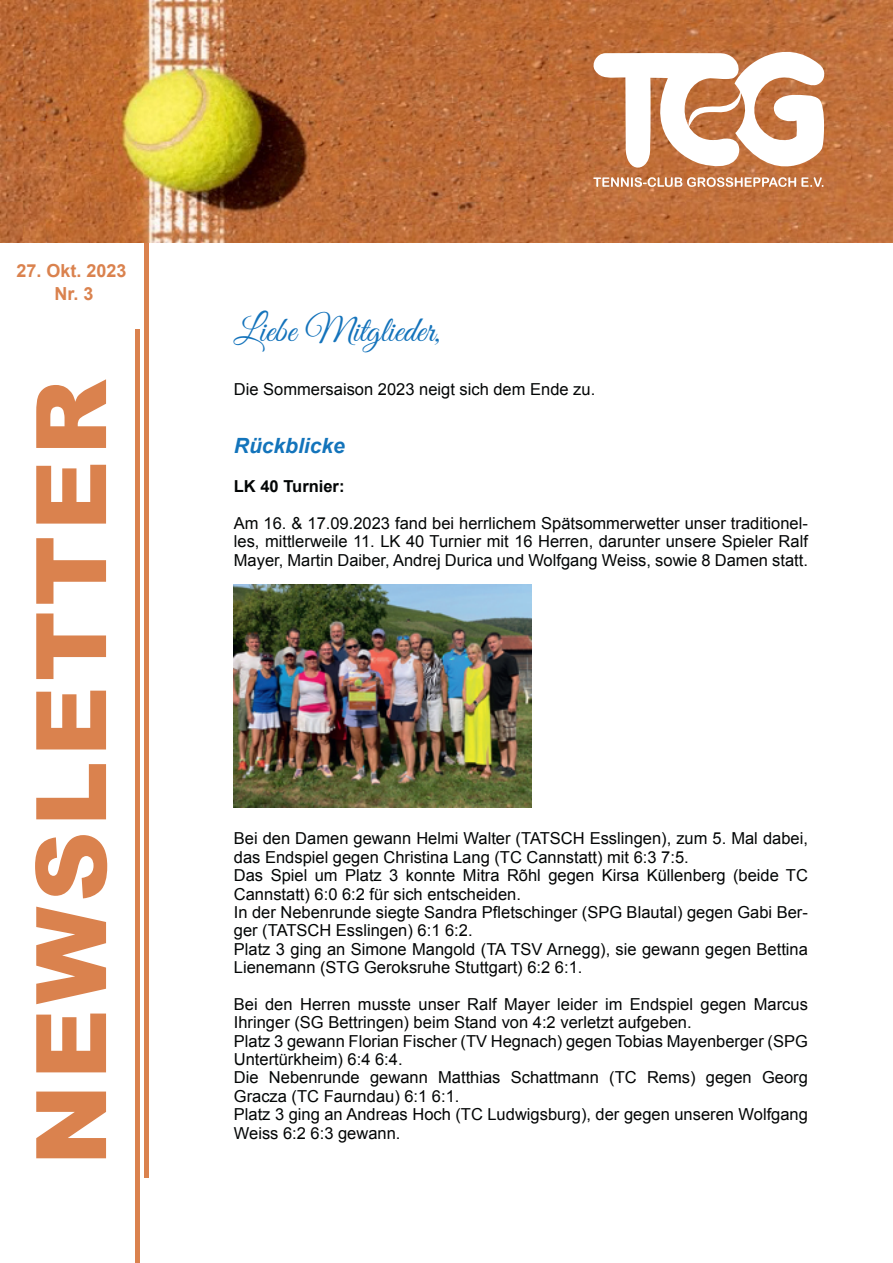
<style>
.page{position:relative;width:893px;height:1263px;background:#fff}
.page>*{position:absolute;margin:0;border:0;box-sizing:border-box;transform-origin:0 0}
.t1{font:900 97.5px "Arial";letter-spacing:.05em;color:#da824e}
.t2{font:36px "Great Vibes";color:#1473bb}
.t3{font:italic 700 21px "Arial";color:#1374bb}
.t4{font:700 18px/23.1px "Arial";color:#da824e;text-align:center}
.t5{font:16.5px/18.5px "Arial";color:#030505}
.t6{font:700 16.5px "Arial";color:#030505}
</style>
<div class="page">
<hr style="left:145px;top:213px;width:4px;height:965px;background:#da824e">
<img style="left:0;top:0;width:893px;height:243px">
<hr style="left:136px;top:330px;width:4px;height:933px;background:#da824e">
<svg style="left:591px;top:36px;width:236px;height:154px"></svg>
<img style="left:234px;top:584px;width:298px;height:223px">
<p class="t4" style="left:16px;top:261px;width:112px">27. Okt. 2023<br>Nr. 3</p>
<h1 class="t1" style="left:36px;top:1165px;width:787px;rotate:-90deg">NEWSLETTER</h1>
<h2 class="t2" style="left:234px;top:310px;width:208px">Liebe Mitglieder,</h2>
<p class="t5" style="left:234px;top:382px;width:363px">Die Sommersaison 2023 neigt sich dem Ende zu.</p>
<p class="t3" style="left:234px;top:438px;width:112px">Rückblicke</p>
<p class="t6" style="left:234px;top:480px;width:112px">LK 40 Turnier:</p>
<p class="t5" style="left:234px;top:515px;width:576px;text-align:justify">Am 16. &amp; 17.09.2023 fand bei herrlichem Spätsommerwetter unser traditionel&shy;les, mittlerweile 11. LK 40 Turnier mit 16 Herren, darunter unsere Spieler Ralf Mayer, Martin Daiber, Andrej Durica und Wolfgang Weiss, sowie 8 Damen statt.</p>
<p class="t5" style="left:234px;top:831px;width:576px">Bei den Damen gewann Helmi Walter (TATSCH Esslingen), zum 5. Mal dabei, das Endspiel gegen Christina Lang (TC Cannstatt) mit 6:3 7:5.<br>Das Spiel um Platz 3 konnte Mitra Rõhl gegen Kirsa Küllenberg (beide TC Cannstatt) 6:0 6:2 für sich entscheiden.<br>In der Nebenrunde siegte Sandra Pfletschinger (SPG Blautal) gegen Gabi Ber&shy;ger (TATSCH Esslingen) 6:1 6:2.<br>Platz 3 ging an Simone Mangold (TA TSV Arnegg), sie gewann gegen Bettina Lienemann (STG Geroksruhe Stuttgart) 6:2 6:1.</p>
<p class="t5" style="left:234px;top:996px;width:576px">Bei den Herren musste unser Ralf Mayer leider im Endspiel gegen Marcus Ihringer (SG Bettringen) beim Stand von 4:2 verletzt aufgeben.<br>Platz 3 gewann Florian Fischer (TV Hegnach) gegen Tobias Mayenberger (SPG Untertürkheim) 6:4 6:4.<br>Die Nebenrunde gewann Matthias Schattmann (TC Rems) gegen Georg Gracza (TC Faurndau) 6:1 6:1.<br>Platz 3 ging an Andreas Hoch (TC Ludwigsburg), der gegen unseren Wolfgang Weiss 6:2 6:3 gewann.</p>
</div>
